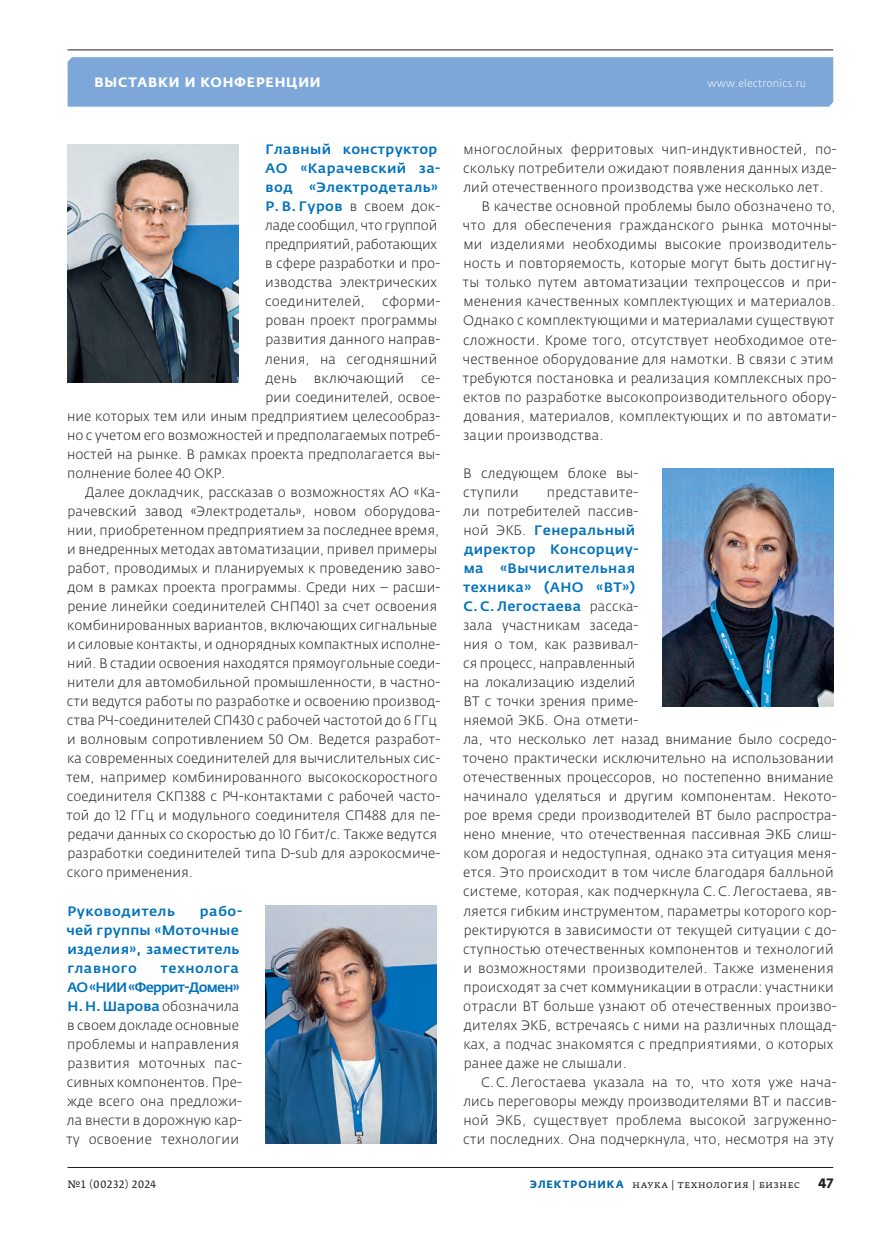
<style>
.page{position:relative;width:881px;height:1234px;background:#fff}
.page>*{position:absolute;margin:0;border:0;box-sizing:border-box;transform-origin:0 0}
.t1{font:300 13.5px/19px "Fedra Sans Pro";letter-spacing:.005em;color:#231f20}
.t2{font:500 13.5px/19px "Fedra Sans Pro";letter-spacing:.02em;color:#0072bc;scale:1.04 1}
.t3{font:700 13.5px "Fedra Sans Alt Pro";letter-spacing:.06em;color:#fff}
.t4{font:500 13.5px "Fedra Sans Pro";letter-spacing:.04em;color:#0072bc;scale:1.04 1}
.t5{font:700 13.5px "Fedra Sans Pro";color:#231f20}
.t6{font:10.5px "Fedra Serif A Pro";letter-spacing:.04em;color:#231f20}
.t7{font:300 10.5px "Fedra Sans Pro";letter-spacing:.015em;color:#fff}
.s1{font-weight:500;color:#0072bc}
.s2{font-family:"Fedra Sans Alt Pro";font-weight:700;color:#0067aa}
</style>
<div class="page">
<div style="left:67px;top:57px;width:765px;height:50px;background:#7ca7d8"></div>
<hr style="left:67px;top:50px;width:765px;height:1px;background:#231f20">
<hr style="left:67px;top:1166px;width:765px;height:1px;background:#231f20">
<img style="left:67px;top:145px;width:171px;height:237px">
<img style="left:266px;top:905px;width:170px;height:238px">
<img style="left:662px;top:468px;width:170px;height:238px">
<p class="t3" style="left:95px;top:77px;width:227px">ВЫСТАВКИ И КОНФЕРЕНЦИИ</p>
<p class="t7" style="left:707px;top:79px;width:100px">www.electronics.ru</p>
<p class="t1" style="left:265px;top:141px;width:177px"><span class="s1">Главный конструктор<br>АО «Карачевский за&shy;вод «Электродеталь»<br>Р. В. Гуров</span> в своем док&shy;ладе сообщил, что группой предприятий, работающих в сфере разработки и про&shy;изводства электрических соединителей,</p>
<p class="t1" style="left:265px;top:293px;width:176px;text-indent:117px">сформи&shy;рован проект программы развития данного направ&shy;ления, на сегодняшний день</p>
<p class="t1" style="left:314px;top:369px;width:92px">включающий</p>
<p class="t1" style="left:421px;top:369px;width:21px">се-</p>
<p class="t1" style="left:265px;top:388px;width:176px">рии соединителей, освое-</p>
<p class="t1" style="left:67px;top:407px;width:374px">ние которых тем или иным предприятием целесообраз-</p>
<p class="t1" style="left:67px;top:426px;width:374px">но с учетом его возможностей и предполагаемых потреб-</p>
<p class="t1" style="left:67px;top:445px;width:374px">ностей на рынке. В рамках проекта предполагается вы-</p>
<p class="t1" style="left:67px;top:464px;width:160px">полнение более 40 ОКР.</p>
<p class="t1" style="left:85px;top:483px;width:356px">Далее докладчик, рассказав о возможностях АО «Ка-</p>
<p class="t1" style="left:67px;top:502px;width:374px">рачевский завод «Электродеталь», новом оборудова-</p>
<p class="t1" style="left:67px;top:522px;width:373px">нии, приобретенном предприятием за последнее время,</p>
<p class="t1" style="left:67px;top:541px;width:371px">и внедренных методах автоматизации, привел примеры</p>
<p class="t1" style="left:67px;top:560px;width:374px">работ, проводимых и планируемых к проведению заво-</p>
<p class="t1" style="left:67px;top:579px;width:374px">дом в рамках проекта программы. Среди них – расши-</p>
<p class="t1" style="left:67px;top:598px;width:371px">рение линейки соединителей СНП401 за счет освоения</p>
<p class="t1" style="left:67px;top:617px;width:371px">комбинированных вариантов, включающих сигнальные</p>
<p class="t1" style="left:67px;top:636px;width:374px">и силовые контакты, и однорядных компактных исполне-</p>
<p class="t1" style="left:67px;top:655px;width:374px">ний. В стадии освоения находятся прямоугольные соеди-</p>
<p class="t1" style="left:67px;top:674px;width:374px">нители для автомобильной промышленности, в частно-</p>
<p class="t1" style="left:67px;top:693px;width:375px">сти ведутся работы по разработке и освоению производ-</p>
<p class="t1" style="left:67px;top:712px;width:371px">ства РЧ-соединителей СП430 с рабочей частотой до 6 ГГц</p>
<p class="t1" style="left:67px;top:731px;width:374px">и волновым сопротивлением 50 Ом. Ведется разработ-</p>
<p class="t1" style="left:67px;top:750px;width:374px">ка современных соединителей для вычислительных сис-</p>
<p class="t1" style="left:66px;top:769px;width:373px">тем, например комбинированного высокоскоростного</p>
<p class="t1" style="left:67px;top:788px;width:375px">соединителя СКП388 с РЧ-контактами с рабочей часто-</p>
<p class="t1" style="left:66px;top:807px;width:375px">той до 12 ГГц и модульного соединителя СП488 для пе-</p>
<p class="t1" style="left:67px;top:826px;width:371px">редачи данных со скоростью до 10 Гбит/с. Также ведутся</p>
<p class="t1" style="left:67px;top:845px;width:374px">разработки соединителей типа D-sub для аэрокосмиче-</p>
<p class="t1" style="left:67px;top:864px;width:128px">ского применения.</p>
<p class="t4" style="left:67px;top:905px;width:105px">Руководитель</p>
<p class="t2" style="left:66px;top:902px;width:170px;text-indent:133px">рабо&shy;чей группы «Моточные изделия», заместитель главного</p>
<p class="t1" style="left:66px;top:959px;width:177px;text-indent:94px"><span class="s1">технолога<br>АО «НИИ «Феррит-Домен»<br>Н. Н. Шарова</span> обозначила в своем докладе основные проблемы и направления развития моточных пас&shy;сивных компонентов. Пре&shy;жде всего она предложи&shy;ла внести в дорожную кар&shy;ту освоение технологии</p>
<p class="t1" style="left:463px;top:141px;width:374px">многослойных ферритовых чип-индуктивностей, по-</p>
<p class="t1" style="left:463px;top:160px;width:375px">скольку потребители ожидают появления данных изде-</p>
<p class="t1" style="left:463px;top:179px;width:361px">лий отечественного производства уже несколько лет.</p>
<p class="t1" style="left:481px;top:198px;width:355px">В качестве основной проблемы было обозначено то,</p>
<p class="t1" style="left:462px;top:217px;width:375px">что для обеспечения гражданского рынка моточны-</p>
<p class="t1" style="left:463px;top:236px;width:374px">ми изделиями необходимы высокие производитель-</p>
<p class="t1" style="left:463px;top:255px;width:374px">ность и повторяемость, которые могут быть достигну-</p>
<p class="t1" style="left:462px;top:274px;width:375px">ты только путем автоматизации техпроцессов и при-</p>
<p class="t1" style="left:463px;top:293px;width:373px">менения качественных комплектующих и материалов.</p>
<p class="t1" style="left:463px;top:312px;width:373px">Однако с комплектующими и материалами существуют</p>
<p class="t1" style="left:463px;top:331px;width:375px">сложности. Кроме того, отсутствует необходимое оте-</p>
<p class="t1" style="left:462px;top:350px;width:372px">чественное оборудование для намотки. В связи с этим</p>
<p class="t1" style="left:462px;top:369px;width:375px">требуются постановка и реализация комплексных про-</p>
<p class="t1" style="left:463px;top:388px;width:375px">ектов по разработке высокопроизводительного обору-</p>
<p class="t1" style="left:463px;top:407px;width:374px">дования, материалов, комплектующих и по автомати-</p>
<p class="t1" style="left:463px;top:426px;width:142px">зации производства.</p>
<p class="t1" style="left:463px;top:464px;width:177px">В следующем блоке вы&shy;ступили</p>
<p class="t1" style="left:462px;top:483px;width:375px;text-indent:84px">представите-<br>ли потребителей пассив-<br>ной ЭКБ. <span class="s1">Генеральный<br>директор Консорциу-<br>ма «Вычислительная<br>техника» (АНО «ВТ»)<br>С. С. Легостаева</span> расска-<br>зала участникам заседа-<br>ния о том, как развивал-<br>ся процесс, направленный<br>на локализацию изделий<br>ВТ с точки зрения приме-<br>няемой ЭКБ. Она отмети-<br>ла, что несколько лет назад внимание было сосредо&shy;точено практически исключительно на использовании отечественных процессоров, но постепенно внимание начинало уделяться и другим компонентам. Некото&shy;рое время среди производителей ВТ было распростра&shy;нено мнение, что отечественная пассивная ЭКБ слиш&shy;ком дорогая и недоступная, однако эта ситуация меня&shy;ется. Это происходит в том числе благодаря балльной системе, которая, как подчеркнула С. С. Легостаева, яв&shy;ляется гибким инструментом, параметры которого кор&shy;ректируются в зависимости от текущей ситуации с до&shy;ступностью отечественных компонентов и технологий и возможностями производителей. Также изменения происходят за счет коммуникации в отрасли: участники отрасли ВТ больше узнают об отечественных произво&shy;дителях ЭКБ, встречаясь с ними на различных площад&shy;ках, а подчас знакомятся с предприятиями, о которых ранее даже не слышали.</p>
<p class="t1" style="left:463px;top:1073px;width:375px;text-align:justify;text-indent:18px">С. С. Легостаева указала на то, что хотя уже нача&shy;лись переговоры между производителями ВТ и пассив&shy;ной ЭКБ, существует проблема высокой загруженно&shy;сти последних. Она подчеркнула, что, несмотря на эту</p>
<p class="t6" style="left:68px;top:1177px;width:90px">№1 (00232) 2024</p>
<p class="t6" style="left:529px;top:1177px;width:272px"><span class="s2">ЭЛЕКТРОНИКА</span> наука | технология | бизнес</p>
<p class="t5" style="left:818px;top:1177px;width:16px">47</p>
</div>
